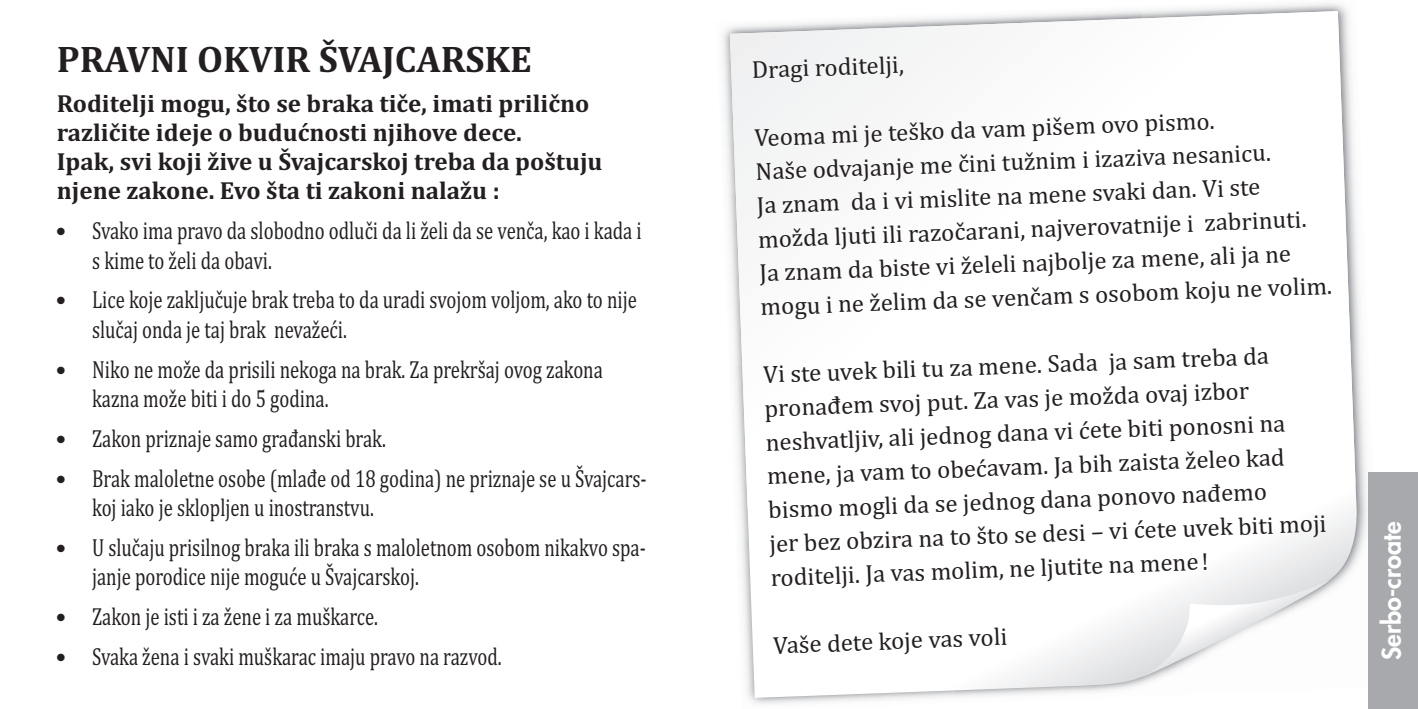
<style>
.page{position:relative;width:1418px;height:709px;background:#fff}
.page>*{position:absolute;margin:0;border:0;box-sizing:border-box;transform-origin:0 0}
.t1{font:700 37.5px "Cambria";color:#231f20}
.t2{font:25px/29.2px "Cambria";color:#231f20;scale:.75 1}
.t3{font:700 25px/29.2px "Cambria";color:#231f20}
.t4{font:800 25px "Futura";color:#fff}
.t5{font:24.75px/33.8px "Cambria";color:#231f20}
.s1{font-family:"Futura";font-weight:300;font-stretch:condensed;font-size:20px}
</style>
<div class="page">
<img style="left:722px;top:28px;width:7px;height:158px">
<img style="left:1362px;top:393px;width:5px;height:121px">
<svg style="left:737px;top:97px;width:625px;height:601px"></svg>
<svg style="left:1139px;top:580px;width:190px;height:98px"></svg>
<svg style="left:729px;top:11px;width:626px;height:496px"></svg>
<div style="left:1368px;top:472px;width:49px;height:237px;background:#a8a9ad"></div>
<h1 class="t1" style="left:57px;top:37px;width:476px">Pravni okvir Švajcarske</h1>
<p class="t3" style="left:57px;top:88px;width:547px">roditelji mogu, što se braka tiče, imati prilično različite ideje o budućnosti njihove dece.<br>ipak, svi koji žive u Švajcarskoj treba da poštuju njene zakone. evo šta ti zakoni nalažu :</p>
<p class="t2" style="left:92px;top:216px;width:734px;text-indent:-35px"><span class="s1">•</span> Svako ima pravo da slobodno odluči da li želi da se venča, kao i kada i s kime to želi da obavi.</p>
<p class="t2" style="left:92px;top:285px;width:727px;text-indent:-35px"><span class="s1">•</span> Lice koje zaključuje brak treba to da uradi svojom voljom, ako to nije slučaj onda je taj brak nevažeći.</p>
<p class="t2" style="left:92px;top:354px;width:682px;text-indent:-35px"><span class="s1">•</span> Niko ne može da prisili nekoga na brak. Za prekršaj ovog zakona kazna može biti i do 5 godina.</p>
<p class="t2" style="left:57px;top:423px;width:440px"><span class="s1">•</span> Zakon priznaje samo građanski brak.</p>
<p class="t2" style="left:92px;top:463px;width:741px;text-indent:-35px"><span class="s1">•</span> Brak maloletne osobe (mlađe od 18 godina) ne priznaje se u Švajcars&shy;koj iako je sklopljen u inostranstvu.</p>
<p class="t2" style="left:92px;top:532px;width:740px;text-indent:-35px"><span class="s1">•</span> U slučaju prisilnog braka ili braka s maloletnom osobom nikakvo spa&shy;janje porodice nije moguće u Švajcarskoj.</p>
<p class="t2" style="left:57px;top:601px;width:430px"><span class="s1">•</span> Zakon je isti i za žene i za muškarce.</p>
<p class="t2" style="left:57px;top:641px;width:595px"><span class="s1">•</span> Svaka žena i svaki muškarac imaju pravo na razvod.</p>
<p class="t5" style="left:751px;top:53px;width:154px;rotate:-2deg">Dragi roditelji,</p>
<p class="t5" style="left:753px;top:120px;width:573px;rotate:-2deg">Veoma mi je teško da vam pišem ovo pismo.<br>Naše odvajanje me čini tužnim i izaziva nesanicu.<br>Ja znam da i vi mislite na mene svaki dan. Vi ste možda ljuti ili razočarani, najverovatnije i zabrinuti.<br>Ja znam da biste vi želeli najbolje za mene, ali ja ne mogu i ne želim da se venčam s osobom koju ne volim.</p>
<p class="t5" style="left:762px;top:357px;width:559px;rotate:-2deg">Vi ste uvek bili tu za mene. Sada ja sam treba da pronađem svoj put. Za vas je možda ovaj izbor neshvatljiv, ali jednog dana vi ćete biti ponosni na mene, ja vam to obećavam. Ja bih zaista želeo kad bismo mogli da se jednog dana ponovo nađemo<br>jer bez obzira na to što se desi – vi ćete uvek biti moji roditelji. Ja vas molim, ne ljutite na mene !</p>
<p class="t5" style="left:772px;top:628px;width:236px;rotate:-2deg">Vaše dete koje vas voli</p>
<p class="t4" style="left:1379px;top:659px;width:139px;rotate:-90deg">Serbo-croate</p>
</div>
